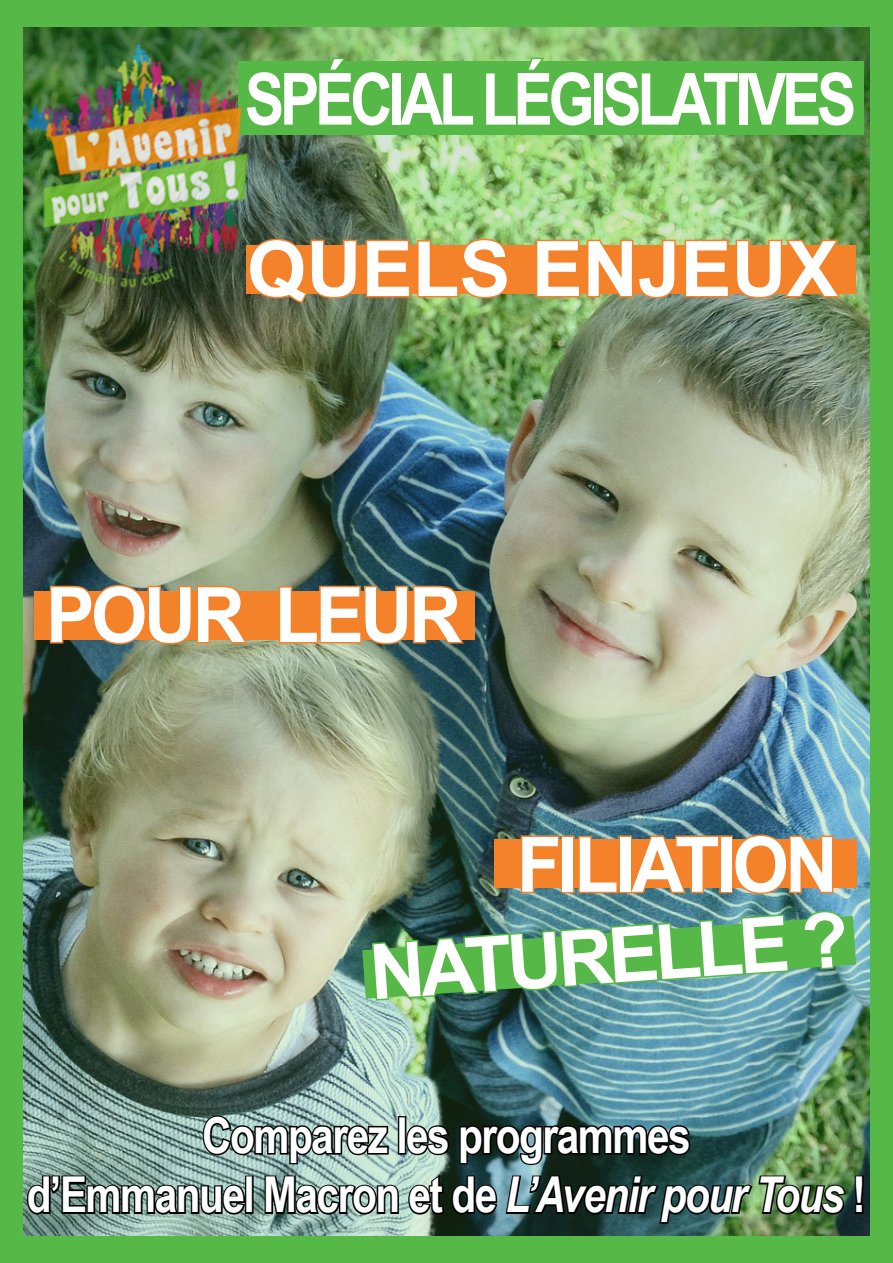
<style>
.page{position:relative;width:893px;height:1263px;background:#56b947}
.page>*{position:absolute;margin:0;border:0;box-sizing:border-box;transform-origin:0 0}
.t1{font:700 76.5px "Arial";letter-spacing:-.05em;color:#fff;scale:.95 1}
.t2{font:700 76.5px "Arial";color:#fff}
.t3{font:700 76.5px "Arial";letter-spacing:-.05em;color:#fff}
.t4{font:700 72px "Arial Narrow";letter-spacing:-.06em;color:#fff}
.t5{font:700 49.5px "Arial Narrow";letter-spacing:-.03em;color:#fff}
.s1{font-style:italic}
</style>
<div class="page">
<img style="left:24px;top:27px;width:845px;height:1209px">
<div style="left:238px;top:62px;width:625px;height:73px;background:#56b947"></div>
<img style="left:25px;top:1114px;width:822px;height:112px">
<svg style="left:853px;top:1174px;width:12px;height:41px"></svg>
<div style="left:246px;top:245px;width:609px;height:49px;background:#f4822b"></div>
<svg style="left:247px;top:237px;width:263px;height:68px"></svg>
<svg style="left:534px;top:238px;width:143px;height:62px"></svg>
<svg style="left:683px;top:238px;width:160px;height:62px"></svg>
<div style="left:494px;top:839px;width:362px;height:49px;background:#f4822b"></div>
<svg style="left:519px;top:834px;width:42px;height:61px"></svg>
<div style="left:561px;top:835px;width:14px;height:58px;border:3px solid #f4822b"></div>
<svg style="left:577px;top:834px;width:42px;height:61px"></svg>
<div style="left:618px;top:835px;width:14px;height:58px;border:3px solid #f4822b"></div>
<svg style="left:627px;top:833px;width:94px;height:62px"></svg>
<div style="left:719px;top:835px;width:14px;height:58px;border:3px solid #f4822b"></div>
<svg style="left:732px;top:833px;width:103px;height:63px"></svg>
<svg style="left:269px;top:56px;width:207px;height:6px"></svg>
<svg style="left:483px;top:56px;width:111px;height:6px"></svg>
<div style="left:34px;top:591px;width:440px;height:48px;background:#f4822b"></div>
<svg style="left:48px;top:583px;width:202px;height:63px"></svg>
<svg style="left:277px;top:584px;width:189px;height:62px"></svg>
<img style="left:362px;top:909px;width:494px;height:129px">
<img style="left:23px;top:40px;width:246px;height:254px">
<p class="t4" style="left:245px;top:45px;width:613px">SPÉCIAL LÉGISLATIVES</p>
<p class="t2" style="left:247px;top:219px;width:592px">QUELS ENJEUX</p>
<p class="t1" style="left:46px;top:565px;width:439px">POUR LEUR</p>
<p class="t1" style="left:517px;top:814px;width:339px">FILIATION</p>
<p class="t3" style="left:366px;top:922px;width:481px;rotate:-4deg">NATURELLE ?</p>
<p class="t5" style="left:202px;top:1098px;width:490px">Comparez les programmes</p>
<p class="t5" style="left:27px;top:1157px;width:841px">d’Emmanuel Macron et de <span class="s1">L’Avenir pour Tous</span> !</p>
</div>
